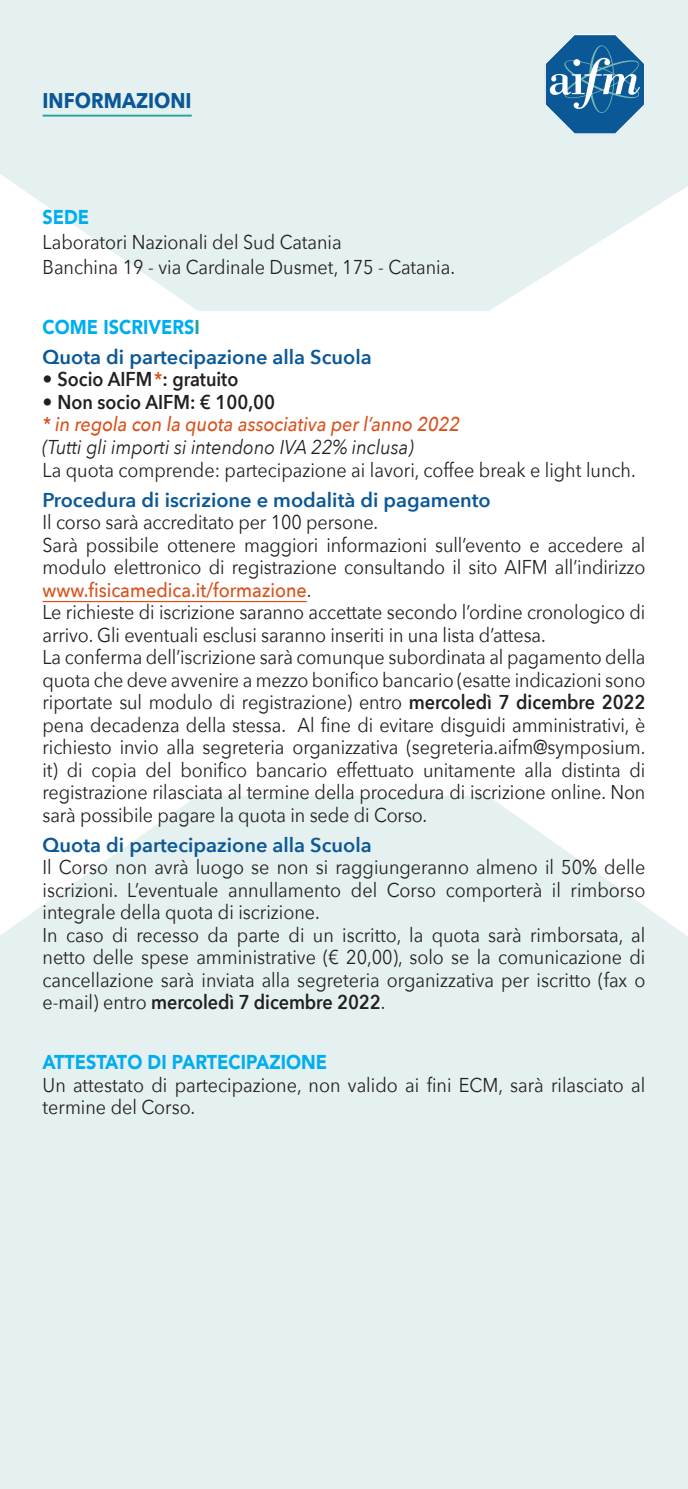
<style>
.page{position:relative;width:688px;height:1489px;background:#fff}
.page>*{position:absolute;margin:0;border:0;box-sizing:border-box;transform-origin:0 0}
.t1{font:700 21.25px "Avenir Next";color:#0b5897;scale:.9 1}
.t2{font:20px/22.5px "Avenir Next";letter-spacing:-.005em;color:#231f20;scale:.9 1}
.t3{font:600 20px "Avenir Next";color:#0b5897}
.t4{font:900 20px "Avenir";color:#00aeef;scale:.9 1}
.t5{font:italic 500 20px "Avenir Next";color:#da511d;scale:.9 1}
.t6{font:600 20px "Avenir Next";color:#231f20}
.t7{font:italic 20px "Avenir Next";color:#231f20;scale:.9 1}
.s1{color:#24a29e}
.s2{color:#da511d}
.s3{font-weight:500;color:#da511d}
.s4{font-weight:600}
</style>
<div class="page">
<svg style="left:0;top:0;width:687px;height:311px;background:#e8f1f1"></svg>
<div style="left:0;top:796px;width:687px;height:692px;background:#e5f0f0"></div>
<svg style="left:544px;top:34px;width:101px;height:101px;background:#588eb6"></svg>
<hr style="left:43px;top:115px;width:149px;height:1px;background:#24a29e">
<hr style="left:43px;top:601px;width:264px;height:1px;background:#da511d">
<p class="t1" style="left:43px;top:82px;width:167px">INFORMAZIONI</p>
<p class="t4" style="left:43px;top:200px;width:53px">SEDE</p>
<p class="t2" style="left:43px;top:228px;width:460px;line-height:25px">Laboratori Nazionali del Sud Catania<br>Banchina 19 - via Cardinale Dusmet, 175 - Catania.</p>
<p class="t4" style="left:43px;top:310px;width:176px">COME ISCRIVERS<span class="s1">I</span></p>
<p class="t3" style="left:43px;top:340px;width:330px">Quota di partecipazione alla Scuola</p>
<p class="t6" style="left:43px;top:362px;width:197px">• Socio AIFM<span class="s2">*</span>: gratuito</p>
<p class="t6" style="left:43px;top:385px;width:234px">• Non socio AIFM: € 100,00</p>
<p class="t5" style="left:43px;top:407px;width:465px">* in regola con la quota associativa per l’anno 2022</p>
<p class="t7" style="left:43px;top:430px;width:414px">(Tutti gli importi si intendono IVA 22% inclusa)</p>
<p class="t2" style="left:43px;top:457px;width:660px">La quota comprende: partecipazione ai lavori, coffee break e light lunch.</p>
<p class="t3" style="left:43px;top:482px;width:449px">Procedura di iscrizione e modalità di pagamento</p>
<p class="t2" style="left:43px;top:510px;width:671px">Il corso sarà accreditato per 100 persone.<br>Sarà possibile ottenere maggiori informazioni sull’evento e accedere al modulo elettronico di registrazione consultando il sito AIFM all’indirizzo <span class="s3">www.fisicamedica.it/formazione</span>.<br>Le richieste di iscrizione saranno accettate secondo l’ordine cronologico di arrivo. Gli eventuali esclusi saranno inseriti in una lista d’attesa.<br>La conferma dell’iscrizione sarà comunque subordinata al pagamento della quota che deve avvenire a mezzo bonifico bancario (esatte indicazioni sono riportate sul modulo di registrazione) entro <span class="s4">mercoledì 7 dicembre 2022 </span>pena decadenza della stessa. Al fine di evitare disguidi amministrativi, è richiesto invio alla segreteria organizzativa (segreteria.aifm@symposium. it) di copia del bonifico bancario effettuato unitamente alla distinta di registrazione rilasciata al termine della procedura di iscrizione online. Non sarà possibile pagare la quota in sede di Corso.</p>
<p class="t3" style="left:43px;top:827px;width:330px">Quota di partecipazione alla Scuola</p>
<p class="t2" style="left:43px;top:855px;width:671px">Il Corso non avrà luogo se non si raggiungeranno almeno il 50% delle iscrizioni. L’eventuale annullamento del Corso comporterà il rimborso integrale della quota di iscrizione.<br>In caso di recesso da parte di un iscritto, la quota sarà rimborsata, al netto delle spese amministrative (€ 20,00), solo se la comunicazione di cancellazione sarà inviata alla segreteria organizzativa per iscritto (fax o e-mail) entro <span class="s4">mercoledì 7 dicembre 2022</span>.</p>
<p class="t4" style="left:43px;top:1045px;width:317px">ATTESTATO DI PARTECIPAZIONE</p>
<p class="t2" style="left:43px;top:1072px;width:671px">Un attestato di partecipazione, non valido ai fini ECM, sarà rilasciato al termine del Corso.</p>
</div>
